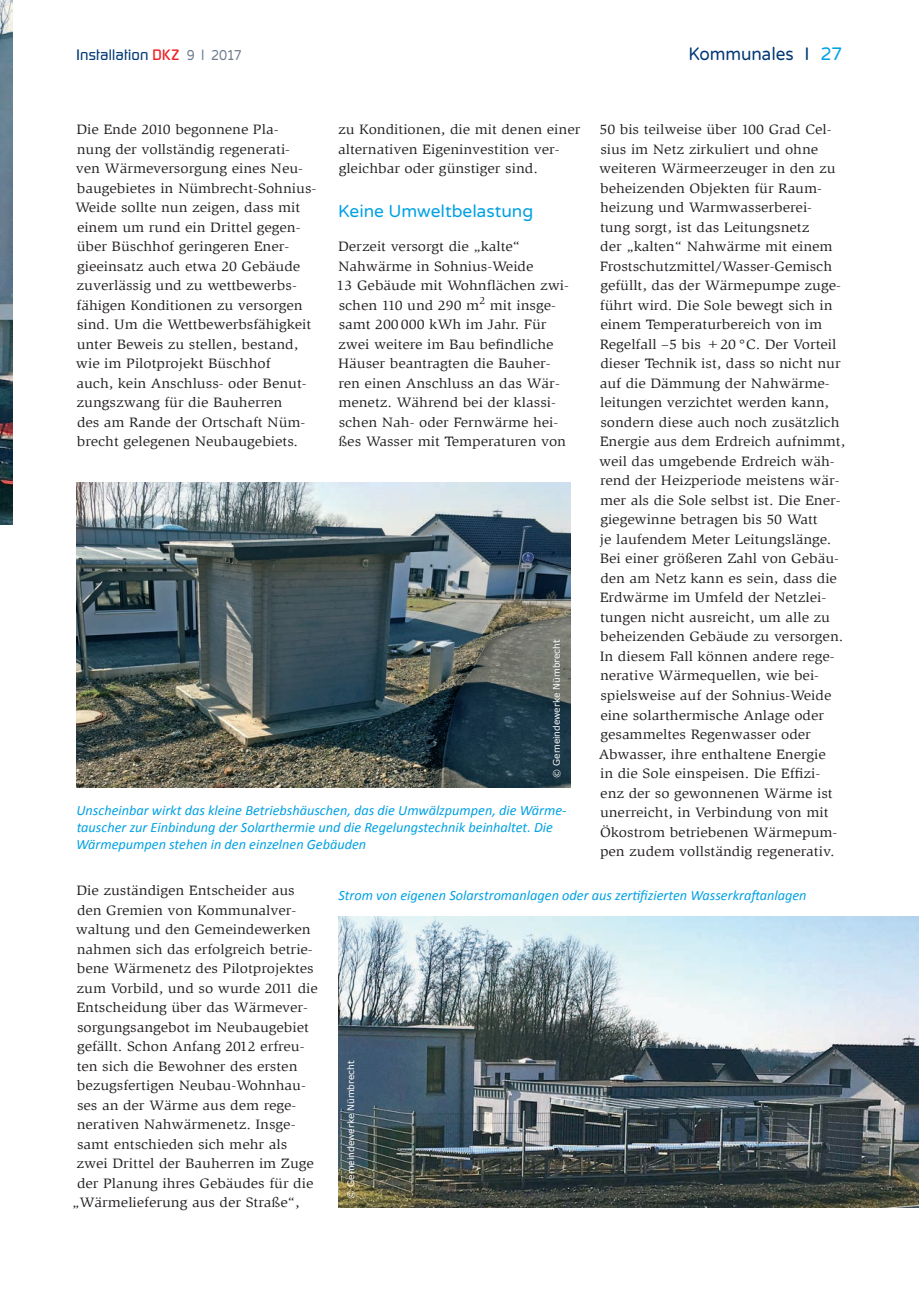
<style>
.page{position:relative;width:919px;height:1289px;background:#fff}
.page>*{position:absolute;margin:0;border:0;box-sizing:border-box;transform-origin:0 0}
.t1{font:18px "Varela Round";letter-spacing:-.005em;color:#013874;scale:.95 1}
.t2{font:17.25px "Varela Round";letter-spacing:-.005em;color:#00a1e3}
.t3{font:500 15px "Continuum";letter-spacing:.015em;color:#013874}
.t4{font:italic 14.25px/16.8px "Calibri";color:#00a1e3}
.t5{font:13.95px/19.5px "Slimbach LT";color:#231f20;scale:1.1 1}
.t6{font:9px "Verdana";color:#fff}
.s1{color:#ee1d23}
.s2{font-family:"Varela Round";font-weight:400;font-size:14.25px;color:#6d7c90}
.s3{color:#00a1e3}
</style>
<div class="page">
<img style="left:0;top:0;width:13px;height:524px">
<img style="left:77px;top:482px;width:493px;height:305px">
<img style="left:338px;top:916px;width:580px;height:291px">
<p class="t3" style="left:77px;top:45px;width:167px">Installation <span class="s1">DKZ</span> <span class="s2">9 l 2017</span></p>
<p class="t1" style="left:688px;top:43px;width:163px">Kommunales I <span class="s3">27</span></p>
<p class="t5" style="left:598px;top:120px;width:225px">50 bis teilweise über 100 Grad Cel&shy;sius im Netz zirkuliert und ohne weiteren Wärmeerzeuger in den zu beheizenden Objekten für Raum&shy;heizung und Warmwasserberei-<br>tung sorgt, ist das Leitungsnetz<br>der „kalten“ Nahwärme mit einem Frostschutzmittel/Wasser-Gemisch gefüllt, das der Wärmepumpe zuge&shy;führt wird. Die Sole bewegt sich in einem Temperaturbereich von im Regelfall –5 bis +20°C. Der Vorteil dieser Technik ist, dass so nicht nur auf die Dämmung der Nahwärme&shy;leitungen verzichtet werden kann, sondern diese auch noch zusätzlich Energie aus dem Erdreich aufnimmt, weil das umgebende Erdreich wäh&shy;rend der Heizperiode meistens wär&shy;mer als die Sole selbst ist. Die Ener&shy;giegewinne betragen bis 50 Watt<br>je laufendem Meter Leitungslänge.<br>Bei einer größeren Zahl von Gebäu&shy;den am Netz kann es sein, dass die Erdwärme im Umfeld der Netzlei&shy;tungen nicht ausreicht, um alle zu beheizenden Gebäude zu versorgen.<br>In diesem Fall können andere rege&shy;nerative Wärmequellen, wie bei&shy;spielsweise auf der Sohnius-Weide eine solarthermische Anlage oder gesammeltes Regenwasser oder Abwasser, ihre enthaltene Energie<br>in die Sole einspeisen. Die Effizi&shy;enz der so gewonnenen Wärme ist unerreicht, in Verbindung von mit Ökostrom betriebenen Wärmepum&shy;pen zudem vollständig regenerativ.</p>
<p class="t5" style="left:75px;top:120px;width:221px">Die Ende 2010 begonnene Pla-<br>nung der vollständig regenerati-<br>ven Wärmeversorgung eines Neu&shy;baugebietes in Nümbrecht-Sohnius-<br>Weide sollte nun zeigen, dass mit einem um rund ein Drittel gegen&shy;über Büschhof geringeren Ener&shy;gieeinsatz auch etwa 20 Gebäude zuverlässig und zu wettbewerbs&shy;fähigen Konditionen zu versorgen sind. Um die Wettbewerbsfähigkeit unter Beweis zu stellen, bestand, wie im Pilotprojekt Büschhof<br>auch, kein Anschluss- oder Benut&shy;zungszwang für die Bauherren<br>des am Rande der Ortschaft Nüm&shy;brecht gelegenen Neubaugebiets.</p>
<p class="t5" style="left:338px;top:120px;width:222px">zu Konditionen, die mit denen einer alternativen Eigeninvestition ver&shy;gleichbar oder günstiger sind.</p>
<p class="t2" style="left:338px;top:201px;width:197px">Keine Umweltbelastung</p>
<p class="t5" style="left:336px;top:237px;width:213px">Derzeit versorgt die „kalte“<br>Nahwärme in Sohnius-Weide<br>13 Gebäude mit Wohnflächen zwi&shy;schen 110 und 290 m<sup>2</sup> mit insge&shy;samt 200000 kWh im Jahr. Für zwei weitere im Bau befindliche<br>Häuser beantragten die Bauher&shy;ren einen Anschluss an das Wär&shy;menetz. Während bei der klassi&shy;schen Nah- oder Fernwärme hei&shy;ßes Wasser mit Temperaturen von</p>
<p class="t6" style="left:550px;top:777px;width:140px;rotate:-90deg">© Gemeindewerke Nümbrecht</p>
<p class="t4" style="left:76px;top:801px;width:492px">Unscheinbar wirkt das kleine Betriebshäuschen, das die Umwälzpumpen, die Wärme&shy;tauscher zur Einbindung der Solarthermie und die Regelungstechnik beinhaltet. Die<br>Wärmepumpen stehen in den einzelnen Gebäuden</p>
<p class="t4" style="left:338px;top:885px;width:470px">Strom von eigenen Solarstromanlagen oder aus zertifizierten Wasserkraftanlagen</p>
<p class="t5" style="left:76px;top:880px;width:200px">Die zuständigen Entscheider aus</p>
<p class="t5" style="left:77px;top:900px;width:201px">den Gremien von Kommunalver-</p>
<p class="t5" style="left:76px;top:919px;width:215px">waltung und den Gemeindewerken</p>
<p class="t5" style="left:77px;top:939px;width:216px">nahmen sich das erfolgreich betrie-</p>
<p class="t5" style="left:77px;top:958px;width:217px">bene Wärmenetz des Pilotprojektes</p>
<p class="t5" style="left:77px;top:978px;width:221px">zum Vorbild, und so wurde 2011 die</p>
<p class="t5" style="left:76px;top:997px;width:212px">Entscheidung über das Wärmever-</p>
<p class="t5" style="left:77px;top:1017px;width:212px">sorgungsangebot im Neubaugebiet</p>
<p class="t5" style="left:77px;top:1036px;width:208px">gefällt. Schon Anfang 2012 erfreu-</p>
<p class="t5" style="left:77px;top:1056px;width:202px">ten sich die Bewohner des ersten</p>
<p class="t5" style="left:77px;top:1075px;width:210px">bezugsfertigen Neubau-Wohnhau-</p>
<p class="t5" style="left:77px;top:1095px;width:201px">ses an der Wärme aus dem rege-</p>
<p class="t5" style="left:77px;top:1114px;width:200px">nerativen Nahwärmenetz. Insge-</p>
<p class="t5" style="left:77px;top:1134px;width:193px">samt entschieden sich mehr als</p>
<p class="t5" style="left:77px;top:1153px;width:217px">zwei Drittel der Bauherren im Zuge</p>
<p class="t5" style="left:77px;top:1173px;width:216px">der Planung ihres Gebäudes für die</p>
<p class="t5" style="left:72px;top:1192px;width:208px">„Wärmelieferung aus der Straße“,</p>
<p class="t6" style="left:344px;top:1198px;width:140px;rotate:-90deg">© Gemeindewerke Nümbrecht</p>
</div>
